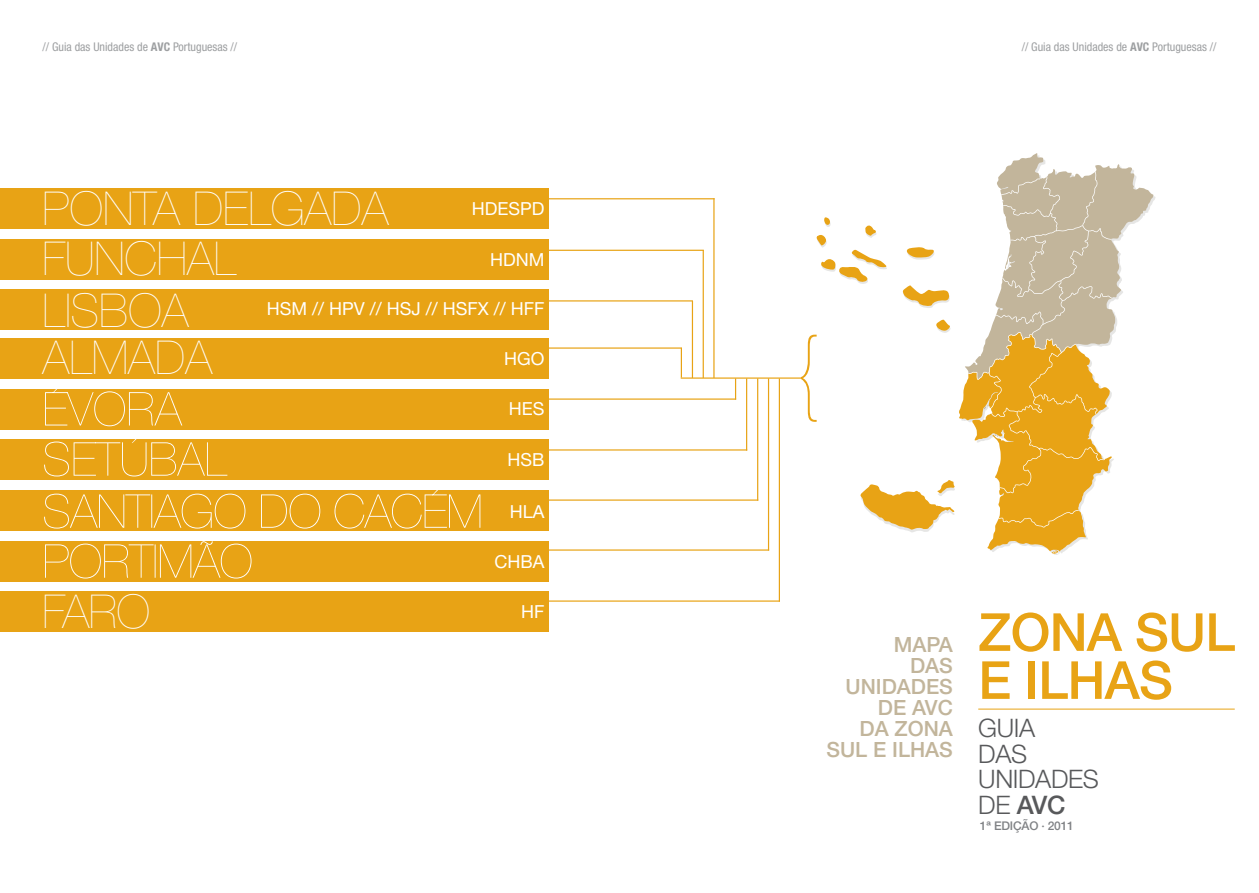
<style>
.page{position:relative;width:1259px;height:893px;background:#fff}
.page>*{position:absolute;margin:0;border:0;box-sizing:border-box;transform-origin:0 0}
.t1{font:500 52.5px/48px "Helvetica Neue LT Std";letter-spacing:-.015em;color:#e8a315}
.t2{font:200 46.65px/49.9px "Helvetica Neue LT Std";color:#fff}
.t3{font:300 25.5px/25.5px "Helvetica Neue LT Std";letter-spacing:-.015em;color:#58595b}
.t4{font:500 21px/21px "Helvetica Neue LT Std";color:#c2b59b;text-align:right}
.t5{font:18px "Helvetica Neue LT Std";color:#fff}
.t6{font:condensed 12px "Helvetica Neue LT Std";color:#9d9fa1}
.t7{font:500 12px "Helvetica Neue LT Std";letter-spacing:-.015em;color:#808285}
.s1{font-weight:700}
.s2{font-weight:500}
</style>
<div class="page">
<div style="left:0;top:188px;width:549px;height:41px;background:#e8a315"></div>
<div style="left:0;top:239px;width:549px;height:40px;background:#e8a315"></div>
<div style="left:0;top:289px;width:549px;height:40px;background:#e8a315"></div>
<div style="left:0;top:339px;width:549px;height:40px;background:#e8a315"></div>
<div style="left:0;top:389px;width:549px;height:40px;background:#e8a315"></div>
<div style="left:0;top:440px;width:549px;height:40px;background:#e8a315"></div>
<div style="left:0;top:491px;width:549px;height:40px;background:#e8a315"></div>
<div style="left:0;top:541px;width:549px;height:40px;background:#e8a315"></div>
<div style="left:0;top:591px;width:549px;height:41px;background:#e8a315"></div>
<svg style="left:801px;top:153px;width:353px;height:402px"></svg>
<hr style="left:978px;top:709px;width:256px;height:1px;background:#e8a315">
<hr style="left:549px;top:198px;width:165px;height:1px;background:#e8a315">
<hr style="left:549px;top:250px;width:155px;height:1px;background:#e8a315">
<hr style="left:549px;top:300px;width:144px;height:2px;background:#e8a315">
<hr style="left:549px;top:347px;width:133px;height:2px;background:#e8a315">
<hr style="left:549px;top:398px;width:187px;height:2px;background:#e8a315">
<hr style="left:549px;top:449px;width:198px;height:2px;background:#e8a315">
<hr style="left:549px;top:499px;width:209px;height:2px;background:#e8a315">
<hr style="left:549px;top:549px;width:220px;height:2px;background:#e8a315">
<hr style="left:549px;top:600px;width:231px;height:2px;background:#e8a315">
<hr style="left:713px;top:198px;width:1px;height:180px;background:#e8a315">
<svg style="left:735px;top:379px;width:1px;height:21px"></svg>
<hr style="left:681px;top:348px;width:1px;height:30px;background:#e8a315">
<hr style="left:746px;top:378px;width:1px;height:73px;background:#e8a315">
<hr style="left:757px;top:378px;width:1px;height:123px;background:#e8a315">
<hr style="left:768px;top:378px;width:1px;height:172px;background:#e8a315">
<hr style="left:779px;top:378px;width:1px;height:224px;background:#e8a315">
<hr style="left:702px;top:250px;width:2px;height:128px;background:#e8a315">
<hr style="left:692px;top:301px;width:1px;height:77px;background:#e8a315">
<hr style="left:680px;top:377px;width:122px;height:2px;background:#e8a315">
<svg style="left:45px;top:389px;width:137px;height:37px"></svg>
<svg style="left:44px;top:439px;width:183px;height:37px"></svg>
<svg style="left:44px;top:490px;width:436px;height:39px"></svg>
<svg style="left:45px;top:541px;width:206px;height:37px"></svg>
<p class="t6" style="left:43px;top:43px;width:196px">// Guia das Unidades de <span class="s1">AVC</span> Portuguesas //</p>
<p class="t6" style="left:1021px;top:43px;width:196px">// Guia das Unidades de <span class="s1">AVC</span> Portuguesas //</p>
<h2 class="t2" style="left:43px;top:189px;width:347px">PONTA DELGADA<br>FUNCHAL</h2>
<h3 class="t5" style="left:472px;top:202px;width:74px">HDESPD</h3>
<h3 class="t5" style="left:490px;top:253px;width:56px">HDNM</h3>
<h3 class="t5" style="left:267px;top:302px;width:279px">HSM // HPV // HSJ // HSFX // HFF</h3>
<h3 class="t5" style="left:504px;top:352px;width:42px">HGO</h3>
<h3 class="t5" style="left:509px;top:402px;width:37px">HES</h3>
<h3 class="t5" style="left:507px;top:453px;width:38px">HSB</h3>
<h3 class="t5" style="left:510px;top:506px;width:36px">HLA</h3>
<h3 class="t5" style="left:494px;top:555px;width:51px">CHBA</h3>
<h3 class="t5" style="left:521px;top:606px;width:25px">HF</h3>
<h2 class="t2" style="left:43px;top:291px;width:148px">LISBOA</h2>
<h2 class="t2" style="left:43px;top:339px;width:171px">ALMADA</h2>
<h2 class="t2" style="left:43px;top:592px;width:109px">FARO</h2>
<h3 class="t4" style="left:826px;top:637px;width:128px">MAPA<br>DAS<br>UNIDADES<br>DE AVC<br>DA ZONA<br>SUL E ILHAS</h3>
<h1 class="t1" style="left:978px;top:615px;width:259px">ZONA SUL<br>E ILHAS</h1>
<h3 class="t3" style="left:978px;top:718px;width:122px">GUIA<br>DAS<br>UNIDADES<br>DE <span class="s2">AVC</span></h3>
<p class="t7" style="left:980px;top:821px;width:95px">1ª EDIÇÃO · 2011</p>
</div>
